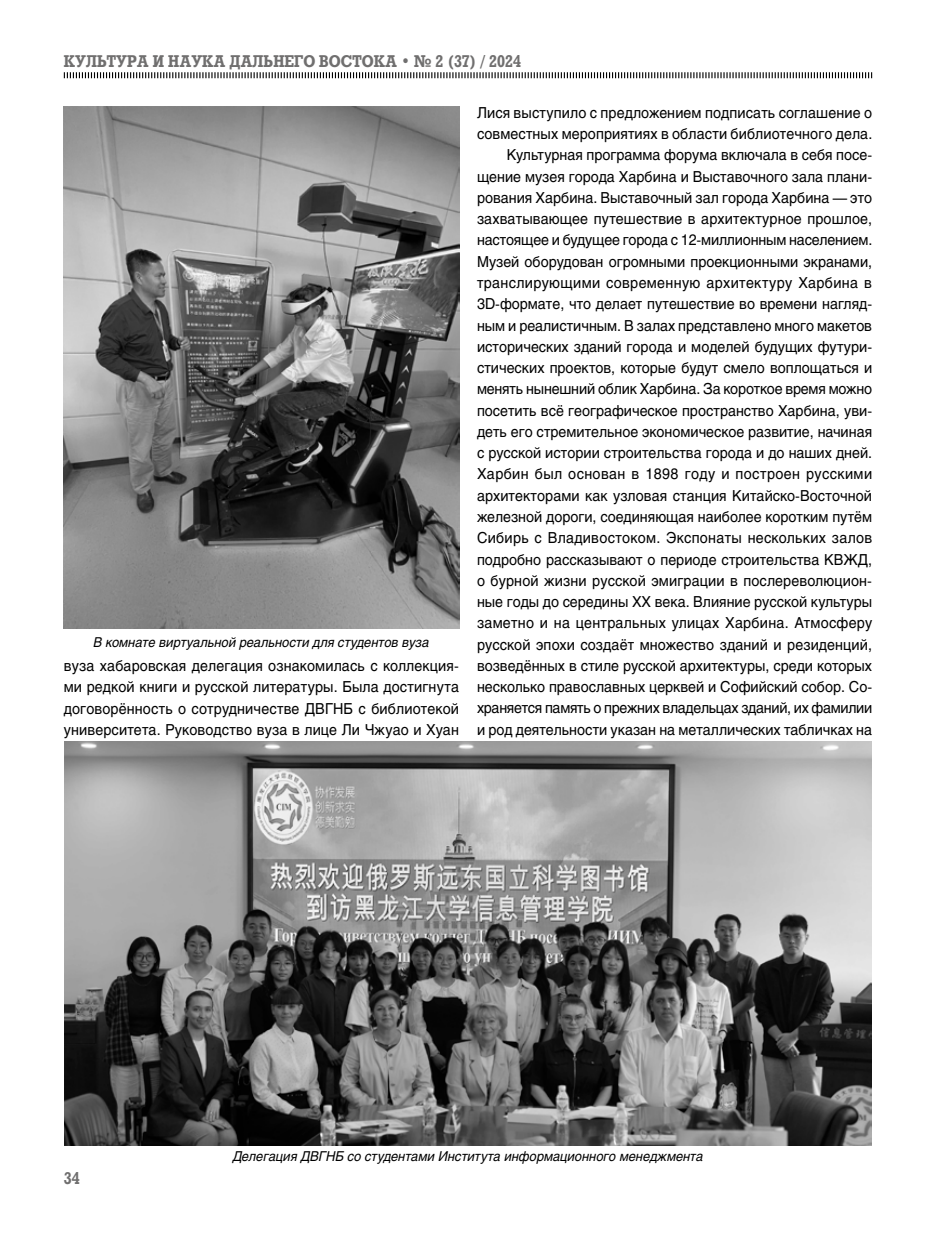
<style>
.page{position:relative;width:936px;height:1234px;background:#fff}
.page>*{position:absolute;margin:0;border:0;box-sizing:border-box;transform-origin:0 0}
.t1{font:700 16.5px "Rodeo C";color:#706f6f;scale:.9 1}
.t2{font:15px/21.3px "Helios C";color:#000;text-align:justify;scale:.95 1}
.t3{font:italic 13.5px "Helios C";color:#000;scale:.95 1}
</style>
<div class="page">
<svg style="left:63px;top:72px;width:809px;height:7px"></svg>
<img style="left:64px;top:106px;width:395px;height:522px">
<img style="left:64px;top:741px;width:807px;height:404px">
<p class="t1" style="left:64px;top:51px;width:509px">КУЛЬТУРА И НАУКА ДАЛЬНЕГО ВОСТОКА • № 2 (37) / 2024</p>
<p class="t3" style="left:93px;top:633px;width:355px">В комнате виртуальной реальности для студентов вуза</p>
<p class="t2" style="left:64px;top:654px;width:417px">вуза хабаровская делегация ознакомилась с коллекция&shy;ми редкой книги и русской литературы. Была достигнута договорённость о сотрудничестве ДВГНБ с библиотекой университета. Руководство вуза в лице Ли Чжуао и Хуан</p>
<p class="t2" style="left:477px;top:102px;width:417px;text-align:right">Лися выступило с предложением подписать соглашение о совместных мероприятиях в области библиотечного дела.<br>Культурная программа форума включала в себя посе&shy;щение музея города Харбина и Выставочного зала плани&shy;рования Харбина. Выставочный зал города Харбина — это захватывающее путешествие в архитектурное прошлое, настоящее и будущее города с 12-миллионным населением.<br>Музей оборудован огромными проекционными экранами, транслирующими современную архитектуру Харбина в 3D-формате, что делает путешествие во времени нагляд&shy;ным и реалистичным. В залах представлено много макетов исторических зданий города и моделей будущих футури&shy;стических проектов, которые будут смело воплощаться и менять нынешний облик Харбина. За короткое время можно посетить всё географическое пространство Харбина, уви&shy;деть его стремительное экономическое развитие, начиная с русской истории строительства города и до наших дней.<br>Харбин был основан в 1898 году и построен русскими архитекторами как узловая станция Китайско-Восточной железной дороги, соединяющая наиболее коротким путём Сибирь с Владивостоком. Экспонаты нескольких залов подробно рассказывают о периоде строительства КВЖД, о бурной жизни русской эмиграции в послереволюцион&shy;ные годы до середины XX века. Влияние русской культуры заметно и на центральных улицах Харбина. Атмосферу русской эпохи создаёт множество зданий и резиденций, возведённых в стиле русской архитектуры, среди которых несколько православных церквей и Софийский собор. Со&shy;храняется память о прежних владельцах зданий, их фамилии и род деятельности указан на металлических табличках на</p>
<p class="t1" style="left:64px;top:1167px;width:19px">34</p>
<p class="t3" style="left:233px;top:1147px;width:497px">Делегация ДВГНБ со студентами Института информационного менеджмента</p>
</div>
